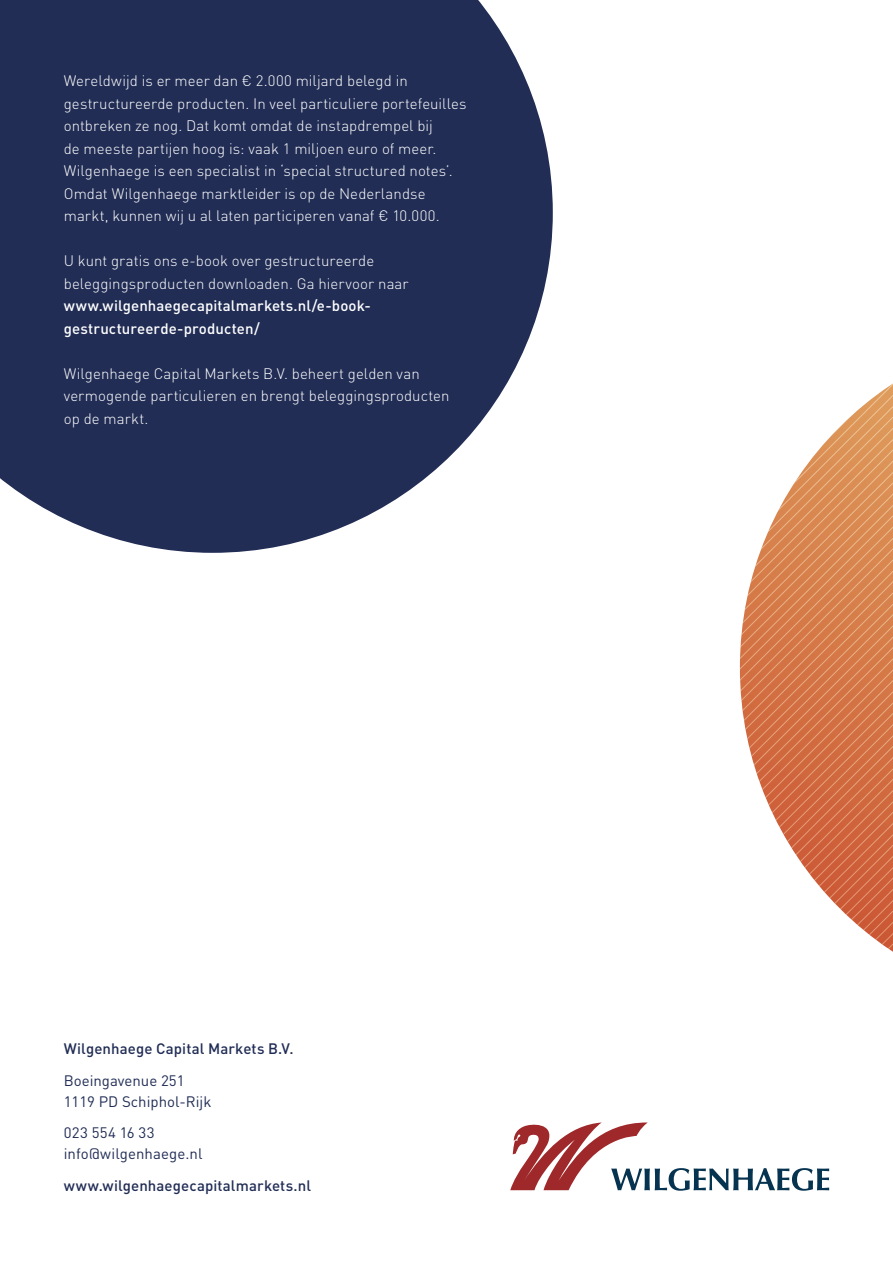
<style>
.page{position:relative;width:893px;height:1263px;background:#fff}
.page>*{position:absolute;margin:0;border:0;box-sizing:border-box;transform-origin:0 0}
.t1{font:300 15px/22.5px "DIN Pro";letter-spacing:.005em;color:#fff}
.t2{font:500 15px/22.5px "DIN Pro";letter-spacing:.005em;color:#fff}
.t3{font:15px/21px "DIN Pro";color:#212d55}
.t4{font:500 15px "DIN Pro";letter-spacing:.005em;color:#212d55}
</style>
<div class="page">
<svg style="left:828px;top:896px;width:65px;height:33px"></svg>
<svg style="left:801px;top:863px;width:92px;height:33px"></svg>
<svg style="left:781px;top:830px;width:112px;height:33px"></svg>
<svg style="left:765px;top:797px;width:128px;height:33px"></svg>
<svg style="left:754px;top:765px;width:139px;height:32px"></svg>
<svg style="left:746px;top:732px;width:147px;height:33px"></svg>
<svg style="left:741px;top:699px;width:152px;height:33px"></svg>
<svg style="left:740px;top:666px;width:153px;height:33px"></svg>
<svg style="left:740px;top:633px;width:153px;height:33px"></svg>
<svg style="left:741px;top:611px;width:152px;height:22px"></svg>
<svg style="left:744px;top:383px;width:149px;height:228px"></svg>
<svg style="left:0;top:0;width:553px;height:553px;fill:#212d55"></svg>
<svg style="left:510px;top:1122px;width:319px;height:69px"></svg>
<p class="t1" style="left:64px;top:69px;width:404px">Wereldwijd is er meer dan € 2.000 miljard belegd in gestructureerde producten. In veel particuliere portefeuilles ontbreken ze nog. Dat komt omdat de instapdrempel bij<br>de meeste partijen hoog is: vaak 1 miljoen euro of meer.<br>Wilgenhaege is een specialist in ‘special structured notes’.<br>Omdat Wilgenhaege marktleider is op de Nederlandse markt, kunnen wij u al laten participeren vanaf € 10.000.</p>
<p class="t1" style="left:64px;top:249px;width:346px">U kunt gratis ons e-book over gestructureerde beleggingsproducten downloaden. Ga hiervoor naar</p>
<p class="t2" style="left:64px;top:294px;width:309px">www.wilgenhaegecapitalmarkets.nl/e-book&shy;gestructureerde-producten/</p>
<p class="t1" style="left:64px;top:362px;width:387px">Wilgenhaege Capital Markets B.V. beheert gelden van vermogende particulieren en brengt beleggingsproducten op de markt.</p>
<p class="t4" style="left:64px;top:1038px;width:231px">Wilgenhaege Capital Markets B.V.</p>
<p class="t3" style="left:64px;top:1069px;width:149px">Boeingavenue 251<br>1119 PD Schiphol-Rijk</p>
<p class="t3" style="left:64px;top:1122px;width:140px">023 554 16 33 info@wilgenhaege.nl</p>
<p class="t4" style="left:64px;top:1175px;width:249px">www.wilgenhaegecapitalmarkets.nl</p>
</div>
